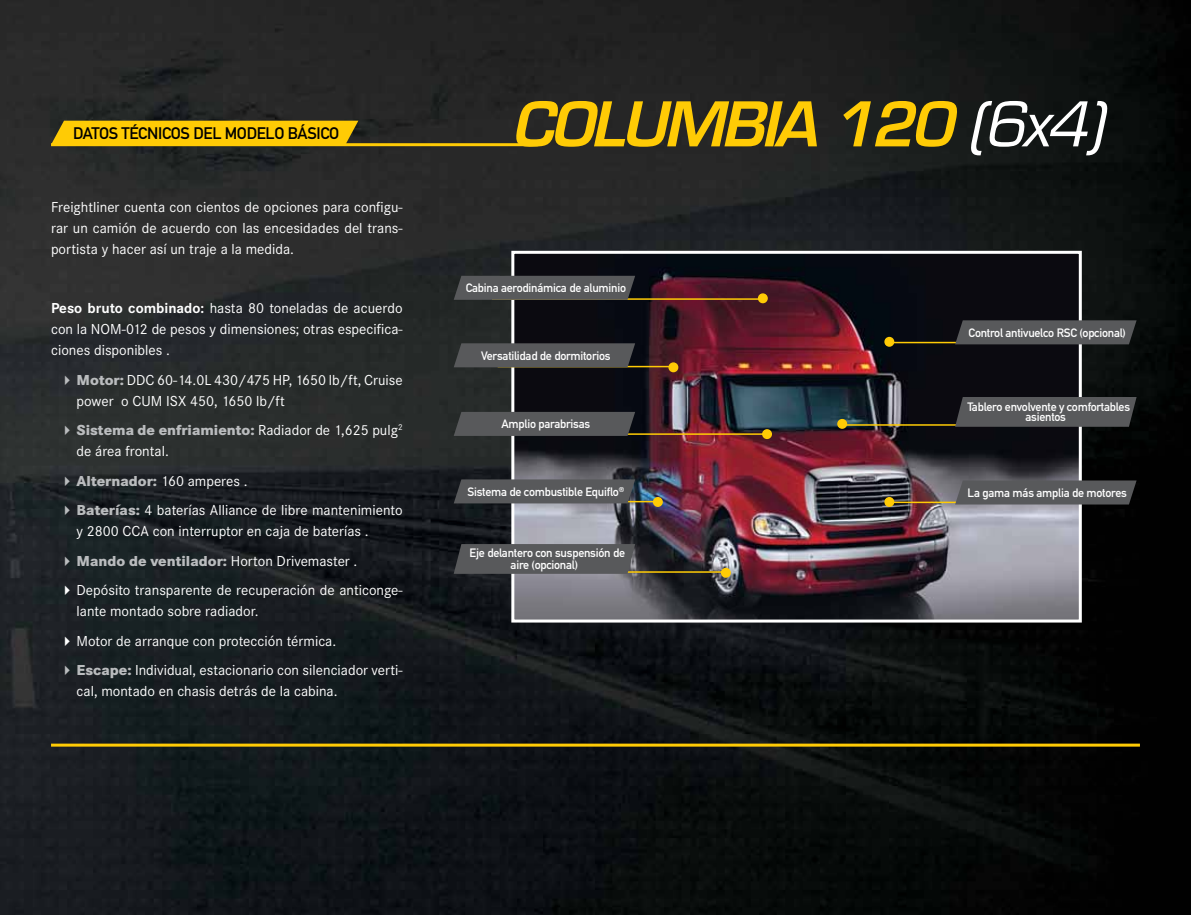
<style>
.page{position:relative;width:1191px;height:915px;background:#fff}
.page>*{position:absolute;margin:0;border:0;box-sizing:border-box;transform-origin:0 0}
.t1{font:italic 600 60px "Eurostile LT Std";letter-spacing:-.05em;color:#ffcb05}
.t2{font:16.5px "DIN Mittelschrift Std";letter-spacing:-.02em;color:#000}
.t3{font:15px/21px "Corporate S";color:#fff}
.t4{font:12px/10.5px "DIN Mittelschrift Std";letter-spacing:-.02em;color:#fff;text-align:center}
.s1{font-weight:700}
.s2{font-weight:800;color:#babcbe}
.s3{font-weight:400;color:#fff}
</style>
<div class="page">
<img style="left:0;top:0;width:1191px;height:914px">
<div style="left:51px;top:121px;width:307px;height:22px;background:#ffcb05"></div>
<img style="left:515px;top:255px;width:562px;height:363px">
<div style="left:511px;top:251px;width:570px;height:371px;border:3px solid #fff"></div>
<hr style="left:492px;top:298px;width:269px;height:2px;background:#ffcb05">
<hr style="left:497px;top:366px;width:176px;height:1px;background:#ffcb05">
<hr style="left:497px;top:433px;width:270px;height:1px;background:#ffcb05">
<hr style="left:842px;top:424px;width:228px;height:1px;background:#ffcb05">
<hr style="left:889px;top:501px;width:181px;height:2px;background:#ffcb05">
<hr style="left:889px;top:342px;width:181px;height:1px;background:#ffcb05">
<svg style="left:454px;top:276px;width:181px;height:24px;background:#565757"></svg>
<svg style="left:454px;top:343px;width:181px;height:24px;background:#555657"></svg>
<div style="left:454px;top:412px;width:181px;height:24px;background:#58595b"></div>
<svg style="left:955px;top:320px;width:181px;height:24px;background:#535456"></svg>
<svg style="left:955px;top:480px;width:181px;height:24px;background:#565759"></svg>
<div style="left:955px;top:397px;width:181px;height:29px;background:#58595b"></div>
<hr style="left:497px;top:500px;width:161px;height:2px;background:#ffcb05">
<hr style="left:497px;top:571px;width:229px;height:1px;background:#ffcb05">
<div style="left:758px;top:294px;width:9px;height:8px;background:#ffcb05;border-radius:50%"></div>
<div style="left:758px;top:293px;width:10px;height:10px;border:2px solid #ffcb05;border-radius:50%"></div>
<div style="left:669px;top:363px;width:8px;height:8px;background:#ffcb05;border-radius:50%"></div>
<div style="left:668px;top:362px;width:10px;height:10px;border:2px solid #ffcb05;border-radius:50%"></div>
<div style="left:763px;top:430px;width:8px;height:8px;background:#ffcb05;border-radius:50%"></div>
<div style="left:762px;top:429px;width:10px;height:10px;border:2px solid #ffcb05;border-radius:50%"></div>
<div style="left:721px;top:568px;width:9px;height:8px;background:#ffcb05;border-radius:50%"></div>
<div style="left:721px;top:567px;width:10px;height:10px;border:2px solid #ffcb05;border-radius:50%"></div>
<div style="left:653px;top:497px;width:9px;height:9px;background:#ffcb05;border-radius:50%"></div>
<div style="left:653px;top:497px;width:10px;height:9px;border:2px solid #ffcb05;border-radius:50%"></div>
<div style="left:885px;top:337px;width:8px;height:9px;background:#ffcb05;border-radius:50%"></div>
<div style="left:884px;top:337px;width:10px;height:9px;border:2px solid #ffcb05;border-radius:50%"></div>
<div style="left:838px;top:419px;width:8px;height:9px;background:#ffcb05;border-radius:50%"></div>
<div style="left:837px;top:419px;width:10px;height:9px;border:2px solid #ffcb05;border-radius:50%"></div>
<div style="left:885px;top:497px;width:8px;height:9px;background:#ffcb05;border-radius:50%"></div>
<div style="left:884px;top:497px;width:10px;height:9px;border:2px solid #ffcb05;border-radius:50%"></div>
<hr style="left:51px;top:143px;width:487px;height:3px;background:#ffcb05">
<hr style="left:51px;top:743px;width:1089px;height:3px;background:#ffcb05">
<div style="left:454px;top:544px;width:181px;height:29px;background:#58595b"></div>
<svg style="left:454px;top:479px;width:181px;height:24px;background:#565759"></svg>
<svg style="left:65px;top:375px;width:5px;height:9px"></svg>
<svg style="left:65px;top:425px;width:5px;height:10px"></svg>
<svg style="left:65px;top:476px;width:5px;height:9px"></svg>
<svg style="left:65px;top:505px;width:5px;height:10px"></svg>
<svg style="left:65px;top:556px;width:5px;height:9px"></svg>
<svg style="left:65px;top:585px;width:5px;height:10px"></svg>
<svg style="left:65px;top:636px;width:5px;height:9px"></svg>
<svg style="left:65px;top:665px;width:5px;height:10px"></svg>
<p class="t2" style="left:73px;top:123px;width:268px">DATOS TÉCNICOS DEL MODELO BÁSICO</p>
<p class="t3" style="left:51px;top:196px;width:353px;text-align:justify">Freightliner cuenta con cientos de opciones para configu&shy;rar un camión de acuerdo con las encesidades del trans&shy;portista y hacer así un traje a la medida.</p>
<p class="t3" style="left:51px;top:297px;width:353px;text-align:justify"><span class="s1">Peso bruto combinado:</span> hasta 80 toneladas de acuerdo con la NOM-012 de pesos y dimensiones; otras especifica&shy;ciones disponibles .</p>
<p class="t3" style="left:77px;top:369px;width:327px"><span class="s2">Motor:</span> DDC 60-14.0L 430/475 HP, 1650 lb/ft, Cruise power o CUM ISX 450, 1650 lb/ft</p>
<p class="t3" style="left:77px;top:419px;width:327px"><span class="s2">Sistema de enfriamiento:</span> Radiador de 1,625 pulg<sup>2 </sup>de área frontal.</p>
<p class="t3" style="left:77px;top:466px;width:328px;line-height:29.5px"><span class="s2">Alternador:</span> 160 amperes .<br><span class="s2">Baterías:</span> 4 baterías Alliance de libre mantenimiento</p>
<p class="t3" style="left:77px;top:516px;width:327px;line-height:29.5px">y 2800 CCA con interruptor en caja de baterías .<br><span class="s2">Mando de ventilador:</span> Horton Drivemaster .<br>Depósito transparente de recuperación de anticonge-</p>
<p class="t3" style="left:77px;top:596px;width:327px;line-height:29.5px">lante montado sobre radiador.<br>Motor de arranque con protección térmica.<br><span class="s2">Escape:</span> Individual, estacionario con silenciador verti-</p>
<p class="t3" style="left:77px;top:680px;width:262px">cal, montado en chasis detrás de la cabina.</p>
<h1 class="t1" style="left:511px;top:87px;width:593px">COLUMBIA 120 <span class="s3">(6x4)</span></h1>
<p class="t4" style="left:466px;top:282px;width:162px">Cabina aerodinámica de aluminio</p>
<p class="t4" style="left:481px;top:350px;width:131px">Versatilidad de dormitorios</p>
<p class="t4" style="left:501px;top:418px;width:90px">Amplio parabrisas</p>
<p class="t4" style="left:467px;top:486px;width:158px">Sistema de combustible Equiflo<sup>®</sup></p>
<p class="t4" style="left:469px;top:547px;width:157px;line-height:12px">Eje delantero con suspensión de aire (opcional)</p>
<p class="t4" style="left:968px;top:327px;width:159px">Control antivuelco RSC (opcional)</p>
<p class="t4" style="left:967px;top:401px;width:164px">Tablero envolvente y comfortables asientos</p>
<p class="t4" style="left:967px;top:487px;width:161px">La gama más amplia de motores</p>
</div>
